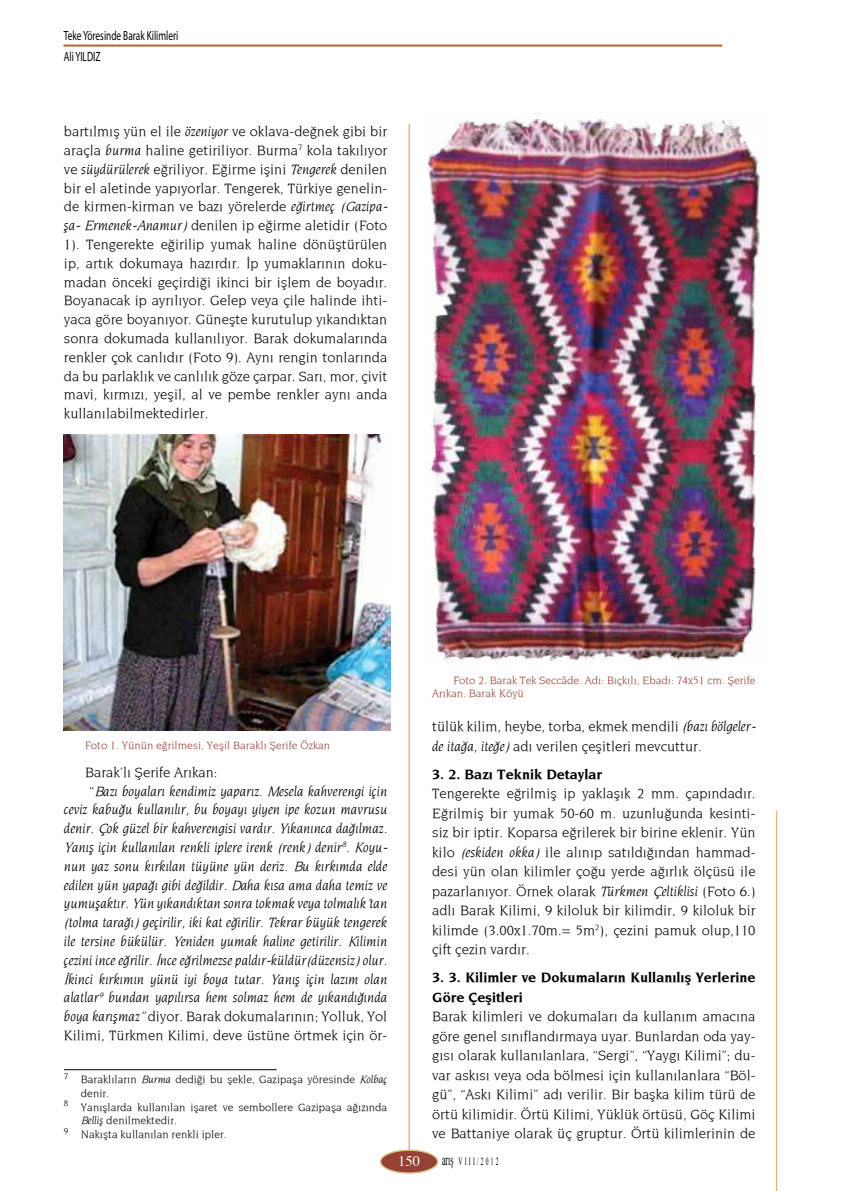
<style>
.page{position:relative;width:851px;height:1191px;background:#fff}
.page>*{position:absolute;margin:0;border:0;box-sizing:border-box;transform-origin:0 0}
.t1{font:14.55px/18.8px "Novarese";color:#000;text-align:justify}
.t2{font:italic 14.55px "Novarese";color:#000}
.t3{font:700 14.55px/19.5px "Novarese";color:#000}
.t4{font:14.55px "Times";color:#fff}
.t5{font:13.35px/20.9px "Myriad Pro";color:#000;scale:.7 1}
.t6{font:11.4px "Novarese";color:#000}
.t7{font:11.4px/13.5px "Novarese";color:#954235}
.t8{font:10.95px "Times New Roman";letter-spacing:.4em;color:#000;scale:.51 1}
.s1{font-style:italic}
.s2{font-style:normal}
.s3{font-size:15.6px}
</style>
<div class="page">
<hr style="left:408px;top:124px;width:2px;height:1026px;background:#d9bc86">
<hr style="left:63px;top:44px;width:659px;height:3px;background:#b9683c">
<hr style="left:775px;top:810px;width:2px;height:381px;background:#d9bc86">
<div style="left:380px;top:1150px;width:57px;height:23px;background:#954235;border-radius:50%"></div>
<div style="left:380px;top:1149px;width:58px;height:24px;border:1px solid #d9bc86;border-radius:50%"></div>
<img style="left:64px;top:434px;width:326px;height:296px">
<hr style="left:64px;top:1069px;width:213px;height:1px;background:#000">
<img style="left:427px;top:113px;width:333px;height:550px">
<p class="t5" style="left:64px;top:26px;width:165px">Teke Yöresinde Barak Kilimleri<br>Ali YILDIZ</p>
<p class="t1" style="left:64px;top:122px;width:325px">bartılmış yün el ile <span class="s1">özeniyor</span> ve oklava-değnek gibi bir araçla <span class="s1">burma</span> haline getiriliyor. Burma<sup>7</sup> kola takılıyor ve <span class="s1">süydürülerek</span> eğriliyor. Eğirme işini <span class="s1">Tengerek</span> denilen bir el aletinde yapıyorlar. Tengerek, Türkiye genelin&shy;de kirmen-kirman ve bazı yörelerde <span class="s1">eğirtmeç (Gazipa&shy;şa- Ermenek-Anamur)</span> denilen ip eğirme aletidir (Foto 1). Tengerekte eğirilip yumak haline dönüştürülen ip, artık dokumaya hazırdır. İp yumaklarının doku&shy;madan önceki geçirdiği ikinci bir işlem de boyadır.<br>Boyanacak ip ayrılıyor. Gelep veya çile halinde ihti&shy;yaca göre boyanıyor. Güneşte kurutulup yıkandıktan sonra dokumada kullanılıyor. Barak dokumalarında renkler çok canlıdır (Foto 9). Aynı rengin tonlarında da bu parlaklık ve canlılık göze çarpar. Sarı, mor, çivit mavi, kırmızı, yeşil, al ve pembe renkler aynı anda kullanılabilmektedirler.</p>
<p class="t7" style="left:85px;top:738px;width:246px">Foto 1. Yünün eğrilmesi, Yeşil Baraklı Şerife Özkan</p>
<p class="t1" style="left:85px;top:762px;width:134px">Barak’lı Şerife Arıkan:</p>
<p class="t2" style="left:89px;top:782px;width:299px"><span class="s2">“</span>Bazı boyaları kendimiz yaparız. Mesela kahverengi için</p>
<p class="t2" style="left:64px;top:801px;width:325px">ceviz kabuğu kullanılır, bu boyayı yiyen ipe kozun mavrusu</p>
<p class="t2" style="left:64px;top:820px;width:325px">denir. Çok güzel bir kahverengisi vardır. Yıkanınca dağılmaz.</p>
<p class="t2" style="left:64px;top:838px;width:325px">Yanış için kullanılan renkli iplere irenk (renk) denir<sup>8</sup>. Koyu-</p>
<p class="t2" style="left:64px;top:857px;width:325px">nun yaz sonu kırkılan tüyüne yün deriz. Bu kırkımda elde</p>
<p class="t2" style="left:64px;top:876px;width:325px">edilen yün yapağı gibi değildir. Daha kısa ama daha temiz ve</p>
<p class="t2" style="left:64px;top:895px;width:325px">yumuşaktır. Yün yıkandıktan sonra tokmak veya tolmalık’tan</p>
<p class="t2" style="left:64px;top:913px;width:325px">(tolma tarağı) geçirilir, iki kat eğirilir. Tekrar büyük tengerek</p>
<p class="t2" style="left:64px;top:932px;width:325px">ile tersine bükülür. Yeniden yumak haline getirilir. Kilimin</p>
<p class="t2" style="left:64px;top:951px;width:325px">çezini ince eğrilir. İnce eğrilmezse paldır-küldür(düzensiz) olur.</p>
<p class="t2" style="left:64px;top:970px;width:325px">İkinci kırkımın yünü iyi boya tutar. Yanış için lazım olan</p>
<p class="t2" style="left:64px;top:989px;width:325px">alatlar<sup>9</sup> bundan yapılırsa hem solmaz hem de yıkandığında</p>
<p class="t1" style="left:64px;top:1006px;width:325px"><span class="s1">boya karışmaz”</span> diyor. Barak dokumalarının; Yolluk, Yol</p>
<p class="t1" style="left:64px;top:1025px;width:325px">Kilimi, Türkmen Kilimi, deve üstüne örtmek için ör-</p>
<p class="t6" style="left:64px;top:1073px;width:325px"><sup>7</sup> Baraklıların <span class="s1">Burma</span> dediği bu şekle, Gazipaşa yöresinde <span class="s1">Kolbaç</span></p>
<p class="t6" style="left:81px;top:1086px;width:30px">denir.</p>
<p class="t6" style="left:64px;top:1100px;width:325px"><sup>8</sup> Yanışlarda kullanılan işaret ve sembollere Gazipaşa ağızında</p>
<p class="t6" style="left:81px;top:1114px;width:97px"><span class="s1">Belliş</span> denilmektedir.</p>
<p class="t6" style="left:64px;top:1127px;width:164px"><sup>9</sup> Nakışta kullanılan renkli ipler.</p>
<p class="t7" style="left:432px;top:672px;width:325px;text-indent:21px">Foto 2. Barak Tek Seccâde. Adı: Bıçkılı, Ebadı: 74x51 cm. Şerife<br>Arıkan. Barak Köyü</p>
<p class="t1" style="left:432px;top:716px;width:325px;line-height:19.5px">tülük kilim, heybe, torba, ekmek mendili <span class="s1">(bazı bölgeler&shy;de itağa, iteğe)</span> adı verilen çeşitleri mevcuttur.</p>
<p class="t3" style="left:432px;top:763px;width:171px">3. 2. Bazı Teknik Detaylar</p>
<p class="t1" style="left:432px;top:783px;width:325px;line-height:19.5px">Tengerekte eğrilmiş ip yaklaşık 2 mm. çapındadır.<br>Eğrilmiş bir yumak 50-60 m. uzunluğunda kesinti&shy;siz bir iptir. Koparsa eğrilerek bir birine eklenir. Yün kilo <span class="s1">(eskiden okka)</span> ile alınıp satıldığından hammad&shy;desi yün olan kilimler çoğu yerde ağırlık ölçüsü ile pazarlanıyor. Örnek olarak <span class="s1">Türkmen Çeltiklisi</span> (Foto 6.) adlı Barak Kilimi, 9 kiloluk bir kilimdir, 9 kiloluk bir kilimde (3.00x1.70m.= 5m<sup>2</sup>), çezini pamuk olup,110 çift çezin vardır.</p>
<p class="t3" style="left:432px;top:967px;width:325px">3. 3. Kilimler ve Dokumaların Kullanılış Yerlerine<br>Göre Çeşitleri</p>
<p class="t1" style="left:432px;top:1006px;width:325px;line-height:19.5px">Barak kilimleri ve dokumaları da kullanım amacına göre genel sınıflandırmaya uyar. Bunlardan oda yay&shy;gısı olarak kullanılanlara, “Sergi”, “Yaygı Kilimi”; du&shy;var askısı veya oda bölmesi için kullanılanlara “Böl&shy;gü”, “Askı Kilimi” adı verilir. Bir başka kilim türü de örtü kilimidir. Örtü Kilimi, Yüklük örtüsü, Göç Kilimi ve Battaniye olarak üç gruptur. Örtü kilimlerinin de</p>
<p class="t4" style="left:398px;top:1147px;width:23px">150</p>
<p class="t8" style="left:442px;top:1154px;width:112px"><span class="s3">arış</span> VIII/2012</p>
</div>
